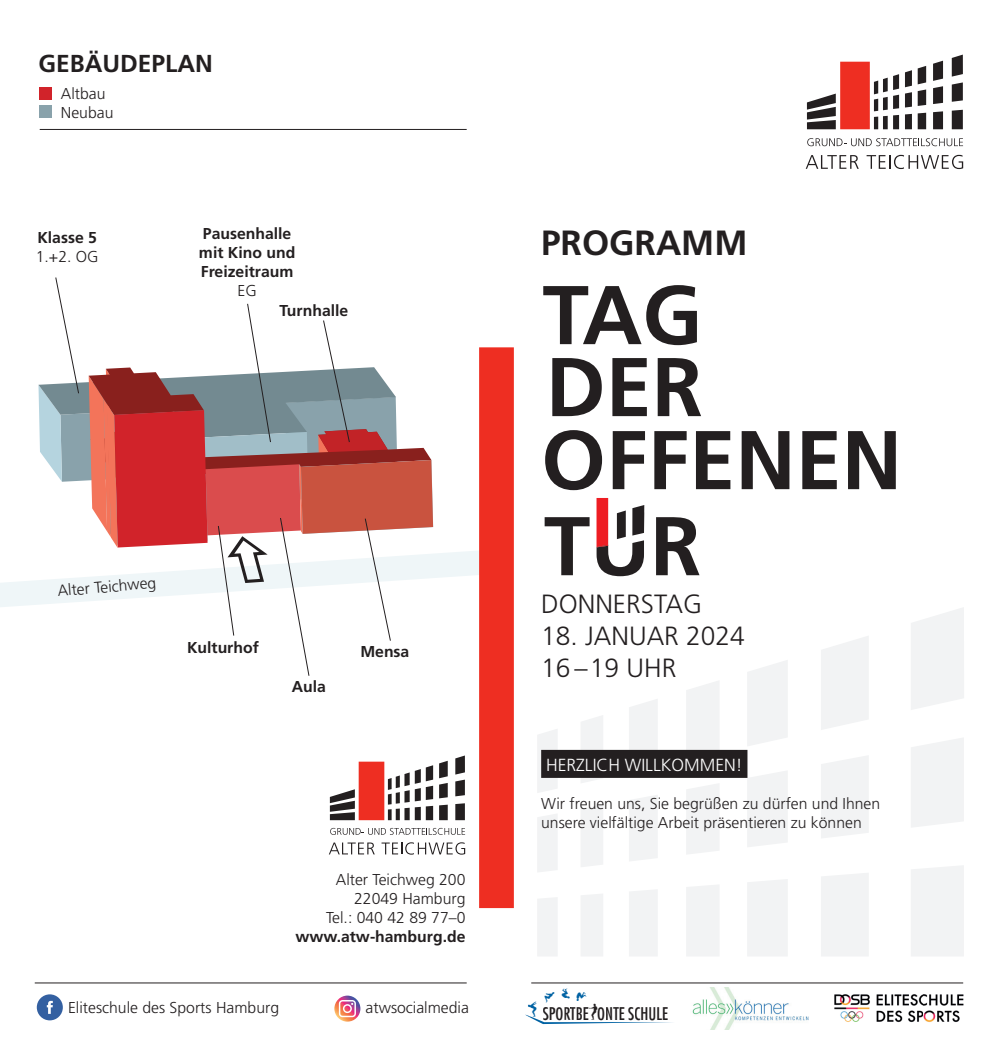
<style>
.page{position:relative;width:993px;height:1052px;background:#fff}
.page>*{position:absolute;margin:0;border:0;box-sizing:border-box;transform-origin:0 0}
.t1{font:700 35px "Frutiger LT Pro";color:#231f20}
.t2{font:300 26.43px/31.7px "Frutiger LT Pro";color:#231f20}
.t3{font:700 24.5px "Frutiger LT Pro";color:#231f20}
.t4{font:24.15px "Swifty";color:#0062a3}
.t5{font:300 17.5px "Frutiger LT Pro";color:#fff}
.t6{font:condensed 16.97px "Futura";color:#231f20}
.t7{font:300 15.75px/19.1px "Frutiger LT Pro";color:#231f20}
.t8{font:700 15.75px/18.9px "Frutiger LT Pro";color:#231f20}
</style>
<div class="page">
<svg style="left:439px;top:761px;width:8px;height:37px"></svg>
<svg style="left:439px;top:804px;width:8px;height:16px"></svg>
<svg style="left:455px;top:755px;width:10px;height:41px"></svg>
<svg style="left:455px;top:803px;width:10px;height:17px"></svg>
<svg style="left:330px;top:761px;width:103px;height:59px"></svg>
<svg style="left:330px;top:828px;width:135px;height:7px"></svg>
<svg style="left:329px;top:842px;width:45px;height:12px"></svg>
<svg style="left:381px;top:842px;width:84px;height:12px"></svg>
<svg style="left:0;top:536px;width:514px;height:87px"></svg>
<img style="left:834px;top:994px;width:130px;height:28px">
<img style="left:692px;top:988px;width:117px;height:41px">
<hr style="left:40px;top:129px;width:426px;height:1px;background:#231f20">
<div style="left:479px;top:347px;width:34px;height:561px;background:#ee2e22"></div>
<svg style="left:905px;top:70px;width:6px;height:37px"></svg>
<svg style="left:905px;top:114px;width:6px;height:15px"></svg>
<svg style="left:917px;top:66px;width:8px;height:40px"></svg>
<svg style="left:917px;top:113px;width:8px;height:16px"></svg>
<svg style="left:933px;top:61px;width:9px;height:43px"></svg>
<svg style="left:933px;top:111px;width:9px;height:18px"></svg>
<svg style="left:951px;top:55px;width:11px;height:47px"></svg>
<svg style="left:951px;top:110px;width:11px;height:19px"></svg>
<svg style="left:806px;top:62px;width:92px;height:67px"></svg>
<svg style="left:807px;top:138px;width:155px;height:8px"></svg>
<svg style="left:805px;top:155px;width:53px;height:14px"></svg>
<svg style="left:866px;top:155px;width:96px;height:14px"></svg>
<div style="left:686px;top:784px;width:33px;height:70px;background:#f2f3f4"></div>
<svg style="left:537px;top:897px;width:20px;height:59px"></svg>
<svg style="left:537px;top:814px;width:20px;height:58px"></svg>
<svg style="left:537px;top:729px;width:20px;height:64px"></svg>
<svg style="left:581px;top:805px;width:22px;height:62px"></svg>
<svg style="left:581px;top:894px;width:22px;height:62px"></svg>
<svg style="left:580px;top:715px;width:23px;height:68px"></svg>
<div style="left:629px;top:890px;width:28px;height:66px;background:#f2f3f4"></div>
<svg style="left:628px;top:699px;width:29px;height:51px"></svg>
<div style="left:629px;top:795px;width:28px;height:66px;background:#f2f3f4"></div>
<svg style="left:685px;top:681px;width:34px;height:69px"></svg>
<div style="left:686px;top:885px;width:33px;height:71px;background:#f2f3f4"></div>
<svg style="left:747px;top:770px;width:40px;height:77px"></svg>
<svg style="left:747px;top:660px;width:40px;height:86px"></svg>
<div style="left:747px;top:879px;width:40px;height:77px;background:#f2f3f4"></div>
<div style="left:821px;top:756px;width:47px;height:82px;background:#f2f3f4"></div>
<svg style="left:821px;top:636px;width:47px;height:94px"></svg>
<div style="left:821px;top:873px;width:47px;height:83px;background:#f2f3f4"></div>
<svg style="left:911px;top:608px;width:52px;height:102px"></svg>
<svg style="left:911px;top:738px;width:52px;height:89px"></svg>
<div style="left:911px;top:866px;width:52px;height:90px;background:#f2f3f4"></div>
<hr style="left:35px;top:982px;width:431px;height:1px;background:#231f20">
<svg style="left:37px;top:994px;width:26px;height:26px"></svg>
<svg style="left:334px;top:995px;width:26px;height:26px"></svg>
<svg style="left:339px;top:1000px;width:17px;height:17px"></svg>
<div style="left:541px;top:750px;width:206px;height:28px;background:#231f20"></div>
<div style="left:40px;top:87px;width:12px;height:12px;background:#d1232a"></div>
<div style="left:40px;top:106px;width:12px;height:12px;background:#89a2ab"></div>
<svg style="left:552px;top:358px;width:149px;height:58px"></svg>
<svg style="left:545px;top:430px;width:350px;height:60px"></svg>
<svg style="left:543px;top:285px;width:153px;height:60px"></svg>
<svg style="left:544px;top:517px;width:45px;height:58px"></svg>
<svg style="left:656px;top:517px;width:43px;height:58px"></svg>
<svg style="left:596px;top:498px;width:48px;height:78px"></svg>
<hr style="left:531px;top:982px;width:431px;height:1px;background:#231f20">
<svg style="left:38px;top:277px;width:395px;height:399px"></svg>
<svg style="left:525px;top:1007px;width:147px;height:17px"></svg>
<h3 class="t3" style="left:38px;top:49px;width:176px">GEBÄUDEPLAN</h3>
<p class="t7" style="left:61px;top:84px;width:54px">Altbau<br>Neubau</p>
<p class="t8" style="left:37px;top:228px;width:61px">Klasse 5</p>
<p class="t7" style="left:36px;top:247px;width:64px">1.+2. OG</p>
<p class="t8" style="left:199px;top:224px;width:98px">Pausenhalle mit Kino und<br>Freizeitraum</p>
<p class="t7" style="left:237px;top:281px;width:21px">EG</p>
<p class="t8" style="left:279px;top:301px;width:70px">Turnhalle</p>
<h1 class="t1" style="left:541px;top:221px;width:208px">PROGRAMM</h1>
<p class="t7" style="left:57px;top:581px;width:100px;rotate:-5deg">Alter Teichweg</p>
<p class="t8" style="left:187px;top:638px;width:73px">Kulturhof</p>
<p class="t8" style="left:360px;top:642px;width:50px">Mensa</p>
<p class="t8" style="left:291px;top:677px;width:36px">Aula</p>
<p class="t7" style="left:326px;top:869px;width:141px;text-align:right">Alter Teichweg 200<br>22049 Hamburg<br>Tel.: 040 42 89 77–0</p>
<p class="t8" style="left:295px;top:927px;width:171px">www.atw-hamburg.de</p>
<p class="t7" style="left:68px;top:998px;width:212px">Eliteschule des Sports Hamburg</p>
<p class="t7" style="left:365px;top:998px;width:105px">atwsocialmedia</p>
<h2 class="t2" style="left:541px;top:588px;width:162px">DONNERSTAG</h2>
<h2 class="t2" style="left:541px;top:620px;width:205px">18. JANUAR 2024<br>16 – 19 UHR</h2>
<p class="t5" style="left:546px;top:754px;width:198px">HERZLICH WILLKOMMEN!</p>
<p class="t7" style="left:541px;top:794px;width:340px">Wir freuen uns, Sie begrüßen zu dürfen und Ihnen unsere vielfältige Arbeit präsentieren zu können</p>
<h3 class="t4" style="left:543px;top:986px;width:45px">MNB</h3>
<p class="t6" style="left:542px;top:1002px;width:127px">SPORTBE ONTE SCHULE</p>
</div>
